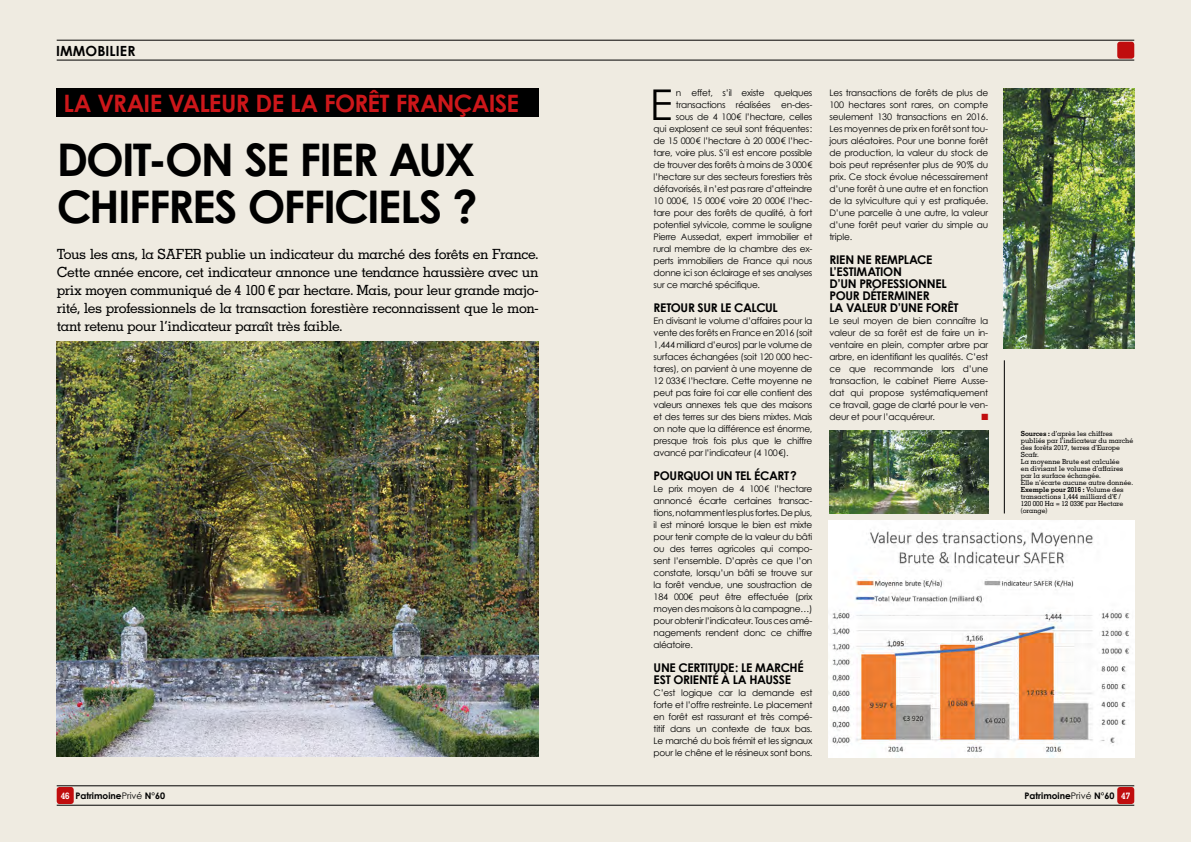
<style>
.page{position:relative;width:1191px;height:842px;background:#efebe1}
.page>*{position:absolute;margin:0;border:0;box-sizing:border-box;transform-origin:0 0}
.t1{font:700 45px/47px "Century Gothic";letter-spacing:-.04em;color:#000}
.t2{font:42.4px "Century Gothic";color:#000}
.t3{font:700 24px "Century Gothic";letter-spacing:-.03em;color:#cd171a}
.t4{font:500 14px/18px "Memphis LT Std";letter-spacing:-.035em;color:#000;text-align:justify}
.t5{font:700 14px "Century Gothic";letter-spacing:.01em;color:#000}
.t6{font:700 12px/12px "Century Gothic";letter-spacing:-.025em;color:#000}
.t7{font:9px/12px "Century Gothic";letter-spacing:-.03em;color:#000;text-align:justify}
.t8{font:700 9px "Century Gothic";color:#000}
.t9{font:9px "Zapf Dingbats ITC";color:#c00d0e}
.t10{font:500 7px/7px "Memphis LT Std";letter-spacing:-.01em;color:#000}
.s1{font-weight:700}
.s2{font-family:"Memphis LT Std";color:#fff}
.s3{font-weight:400}
</style>
<div class="page">
<hr style="left:57px;top:785px;width:1077px;height:1px;background:#000">
<hr style="left:57px;top:805px;width:1077px;height:1px;background:#000">
<hr style="left:57px;top:60px;width:1077px;height:1px;background:#000">
<hr style="left:57px;top:40px;width:1077px;height:1px;background:#000">
<div style="left:1117px;top:42px;width:17px;height:17px;background:#c00d0e;border-radius:3px"></div>
<div style="left:57px;top:787px;width:17px;height:17px;background:#c00d0e;border-radius:3px"></div>
<div style="left:1117px;top:787px;width:17px;height:17px;background:#c00d0e;border-radius:3px"></div>
<div style="left:57px;top:88px;width:482px;height:28px;background:#000"></div>
<img style="left:56px;top:342px;width:483px;height:414px">
<img style="left:828px;top:520px;width:307px;height:237px">
<hr style="left:1003px;top:360px;width:1px;height:153px;background:#000">
<img style="left:1003px;top:88px;width:131px;height:260px">
<img style="left:829px;top:431px;width:159px;height:82px">
<h3 class="t5" style="left:56px;top:42px;width:81px">IMMOBILIER</h3>
<h3 class="t3" style="left:63px;top:88px;width:457px">LA VRAIE VALEUR DE LA FORÊT FRANÇAISE</h3>
<h1 class="t1" style="left:57px;top:135px;width:422px">DOIT-ON SE FIER AUX<br>CHIFFRES OFFICIELS ?</h1>
<p class="t4" style="left:57px;top:245px;width:483px">Tous les ans, la SAFER publie un indicateur du marché des forêts en France.<br>Cette année encore, cet indicateur annonce une tendance haussière avec un prix moyen communiqué de 4 100 € par hectare. Mais, pour leur grande majo&shy;rité, les professionnels de la transaction forestière reconnaissent que le mon&shy;tant retenu pour l’indicateur paraît très faible.</p>
<h2 class="t2" style="left:650px;top:77px;width:24px">E</h2>
<p class="t7" style="left:676px;top:86px;width:138px">n effet, s’il existe quelques</p>
<p class="t7" style="left:676px;top:98px;width:138px">transactions réalisées en-des-</p>
<p class="t7" style="left:676px;top:110px;width:138px">sous de 4 100€ l’hectare, celles</p>
<p class="t7" style="left:653px;top:122px;width:160px">qui explosent ce seuil sont fréquentes:</p>
<p class="t7" style="left:653px;top:134px;width:160px">de 15 000€ l’hectare à 20 000€ l’hec-</p>
<p class="t7" style="left:653px;top:146px;width:160px">tare, voire plus. S’il est encore possible</p>
<p class="t7" style="left:653px;top:158px;width:160px">de trouver des forêts à moins de 3 000€</p>
<p class="t7" style="left:653px;top:170px;width:160px">l’hectare sur des secteurs forestiers très</p>
<p class="t7" style="left:653px;top:182px;width:160px">défavorisés, il n’est pas rare d’atteindre</p>
<p class="t7" style="left:653px;top:194px;width:160px">10 000€, 15 000€ voire 20 000€ l’hec-</p>
<p class="t7" style="left:653px;top:206px;width:160px">tare pour des forêts de qualité, à fort</p>
<p class="t7" style="left:653px;top:218px;width:160px">potentiel sylvicole, comme le souligne</p>
<p class="t7" style="left:653px;top:230px;width:160px">Pierre Aussedat, expert immobilier et</p>
<p class="t7" style="left:653px;top:242px;width:160px">rural membre de la chambre des ex-</p>
<p class="t7" style="left:653px;top:254px;width:160px">perts immobiliers de France qui nous</p>
<p class="t7" style="left:653px;top:266px;width:160px">donne ici son éclairage et ses analyses</p>
<p class="t7" style="left:653px;top:278px;width:108px">sur ce marché spécifique.</p>
<h3 class="t6" style="left:653px;top:301px;width:126px">RETOUR SUR LE CALCUL</h3>
<p class="t7" style="left:653px;top:314px;width:160px">En divisant le volume d’affaires pour la vente des forêts en France en 2016 (soit 1,444 milliard d’euros) par le volume de surfaces échangées (soit 120 000 hec&shy;tares), on parvient à une moyenne de 12 033€ l’hectare. Cette moyenne ne peut pas faire foi car elle contient des valeurs annexes tels que des maisons et des terres sur des biens mixtes. Mais on note que la différence est énorme, presque trois fois plus que le chiffre avancé par l’indicateur (4 100€).</p>
<h3 class="t6" style="left:653px;top:469px;width:145px">POURQUOI UN TEL ÉCART?</h3>
<p class="t7" style="left:653px;top:482px;width:160px">Le prix moyen de 4 100€ l’hectare annoncé écarte certaines transac&shy;tions, notamment les plus fortes. De plus, il est minoré lorsque le bien est mixte pour tenir compte de la valeur du bâti ou des terres agricoles qui compo&shy;sent l’ensemble. D’après ce que l’on constate, lorsqu’un bâti se trouve sur la forêt vendue, une soustraction de 184 000€ peut être effectuée (prix moyen des maisons à la campagne…) pour obtenir l’indicateur. Tous ces amé&shy;nagements rendent donc ce chiffre aléatoire.</p>
<h3 class="t6" style="left:653px;top:661px;width:152px">UNE CERTITUDE: LE MARCHÉ<br>EST ORIENTÉ À LA HAUSSE</h3>
<p class="t7" style="left:653px;top:686px;width:160px">C’est logique car la demande est forte et l’offre restreinte. Le placement en forêt est rassurant et très compé&shy;titif dans un contexte de taux bas.<br>Le marché du bois frémit et les signaux pour le chêne et le résineux sont bons.</p>
<p class="t7" style="left:829px;top:86px;width:160px">Les transactions de forêts de plus de 100 hectares sont rares, on compte seulement 130 transactions en 2016.<br>Les moyennes de prix en forêt sont tou&shy;jours aléatoires. Pour une bonne forêt de production, la valeur du stock de bois peut représenter plus de 90% du prix. Ce stock évolue nécessairement d’une forêt à une autre et en fonction de la sylviculture qui y est pratiquée.<br>D’une parcelle à une autre, la valeur d’une forêt peut varier du simple au triple.</p>
<h3 class="t6" style="left:829px;top:253px;width:131px">RIEN NE REMPLACE<br>L’ESTIMATION<br>D’UN PROFESSIONNEL<br>POUR DÉTERMINER<br>LA VALEUR D’UNE FORÊT</h3>
<p class="t7" style="left:829px;top:314px;width:160px">Le seul moyen de bien connaître la valeur de sa forêt est de faire un in&shy;ventaire en plein, compter arbre par arbre, en identifiant les qualités. C’est ce que recommande lors d’une transaction, le cabinet Pierre Ausse&shy;dat qui propose systématiquement ce travail, gage de clarté pour le ven&shy;deur et pour l’acquéreur.</p>
<p class="t9" style="left:981px;top:413px;width:8px">■</p>
<p class="t10" style="left:1020px;top:430px;width:114px"><span class="s1">Sources :</span> d’après les chiffres publiés par l’indicateur du marché des forêts 2017, terres d’Europe<br>Scafr.<br>La moyenne Brute est calculée<br>en divisant le volume d’affaires par la surface échangée.<br>Elle n’écarte aucune autre donnée.<br><span class="s1">Exemple pour 2016 :</span> Volume des transactions 1,444 milliard d’€ /<br>120 000 Ha = 12 033€ par Hectare (orange)</p>
<p class="t8" style="left:61px;top:790px;width:106px"><span class="s2">46</span> Patrimoine<span class="s3">Privé</span> N°60</p>
<p class="t8" style="left:1024px;top:790px;width:107px">Patrimoine<span class="s3">Privé</span> N°60 <span class="s2">47</span></p>
</div>
